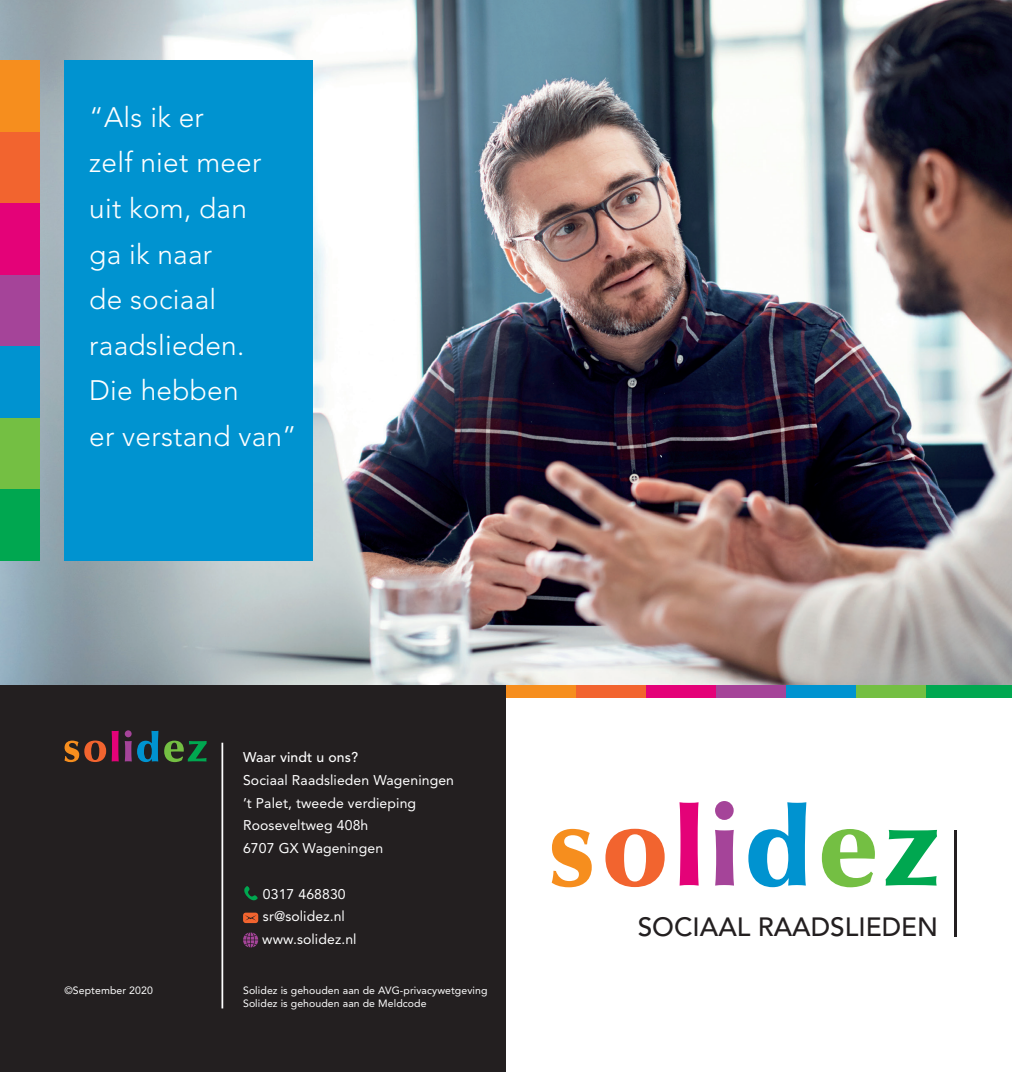
<style>
.page{position:relative;width:1012px;height:1072px;background:#fff}
.page>*{position:absolute;margin:0;border:0;box-sizing:border-box;transform-origin:0 0}
.t1{font:300 28px/45.5px "Avenir";letter-spacing:.01em;color:#fff}
.t2{font:500 26.25px "Avenir";color:#231f20}
.t3{font:14px/22.8px "Avenir";letter-spacing:.01em;color:#fff}
.t4{font:500 14px "Avenir";color:#fff}
.t5{font:10.5px/13.1px "Avenir";letter-spacing:.01em;color:#fff}
</style>
<div class="page">
<div style="left:0;top:678px;width:506px;height:393px;background:#231f20"></div>
<div style="left:506px;top:678px;width:71px;height:19px;background:#f68e1e"></div>
<div style="left:577px;top:678px;width:70px;height:19px;background:#f2642f"></div>
<div style="left:647px;top:678px;width:70px;height:19px;background:#e40278"></div>
<div style="left:717px;top:678px;width:70px;height:19px;background:#a54499"></div>
<div style="left:787px;top:678px;width:70px;height:19px;background:#0093d0"></div>
<div style="left:857px;top:678px;width:70px;height:19px;background:#74bf43"></div>
<div style="left:927px;top:678px;width:85px;height:19px;background:#00a750"></div>
<img style="left:0;top:0;width:1012px;height:685px">
<div style="left:64px;top:60px;width:249px;height:501px;background:#0093d0"></div>
<div style="left:0;top:60px;width:40px;height:72px;background:#f68e1e"></div>
<div style="left:0;top:132px;width:40px;height:71px;background:#f2642f"></div>
<div style="left:0;top:203px;width:40px;height:72px;background:#e40278"></div>
<div style="left:0;top:275px;width:40px;height:71px;background:#a54499"></div>
<div style="left:0;top:346px;width:40px;height:72px;background:#0093d0"></div>
<div style="left:0;top:418px;width:40px;height:71px;background:#74bf43"></div>
<div style="left:0;top:489px;width:40px;height:72px;background:#00a750"></div>
<svg style="left:64px;top:740px;width:42px;height:22px"></svg>
<svg style="left:112px;top:730px;width:7px;height:31px"></svg>
<svg style="left:125px;top:730px;width:33px;height:32px"></svg>
<svg style="left:164px;top:740px;width:43px;height:22px"></svg>
<svg style="left:244px;top:886px;width:14px;height:14px"></svg>
<svg style="left:243px;top:912px;width:15px;height:11px"></svg>
<svg style="left:243px;top:932px;width:15px;height:15px"></svg>
<hr style="left:221px;top:742px;width:2px;height:266px;background:#fff">
<svg style="left:552px;top:828px;width:40px;height:59px"></svg>
<svg style="left:605px;top:828px;width:60px;height:59px"></svg>
<svg style="left:679px;top:802px;width:20px;height:83px"></svg>
<svg style="left:715px;top:801px;width:19px;height:84px"></svg>
<svg style="left:748px;top:802px;width:58px;height:85px"></svg>
<svg style="left:822px;top:829px;width:53px;height:58px"></svg>
<svg style="left:886px;top:830px;width:51px;height:55px"></svg>
<hr style="left:954px;top:830px;width:3px;height:106px;background:#231f20">
<h1 class="t1" style="left:89px;top:95px;width:209px">“Als ik er<br>zelf niet meer uit kom, dan<br>ga ik naar<br>de sociaal raadslieden.<br>Die hebben<br>er verstand van”</h1>
<p class="t4" style="left:243px;top:749px;width:116px">WAAR VINDT U ONS?</p>
<p class="t3" style="left:243px;top:768px;width:212px">Sociaal Raadslieden Wageningen ’t Palet, tweede verdieping<br>Rooseveltweg 408h<br>6707 GX Wageningen</p>
<p class="t3" style="left:262px;top:882px;width:96px">0317 468830 sr@solidez.nl www.solidez.nl</p>
<p class="t5" style="left:64px;top:983px;width:90px">©September 2020</p>
<p class="t5" style="left:243px;top:983px;width:246px">Solidez is gehouden aan de AVG-privacywetgeving<br>Solidez is gehouden aan de Meldcode</p>
<h2 class="t2" style="left:638px;top:911px;width:302px">SOCIAAL RAADSLIEDEN</h2>
</div>
